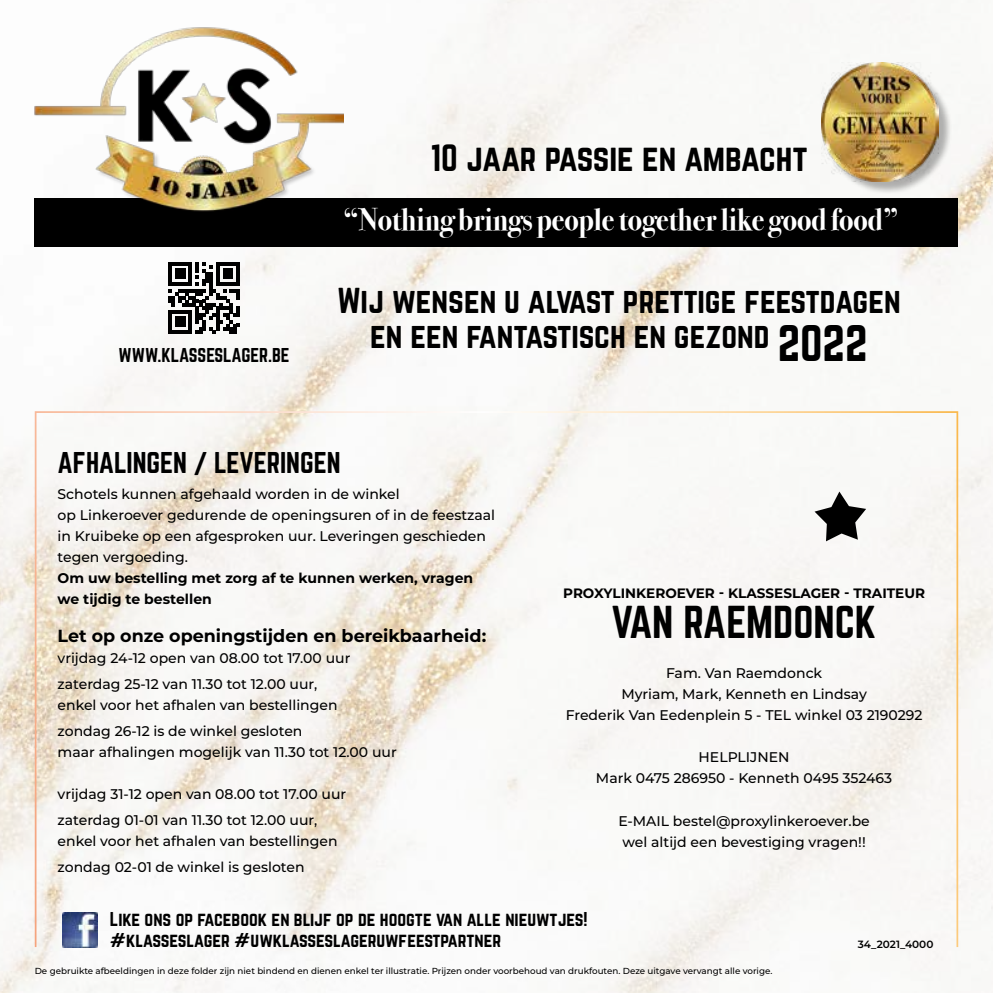
<style>
.page{position:relative;width:993px;height:993px;background:#fff}
.page>*{position:absolute;margin:0;border:0;box-sizing:border-box;transform-origin:0 0}
.t1{font:40.25px "Norwester";color:#000}
.t2{font:33.25px "Norwester";letter-spacing:-.005em;color:#000}
.t3{font:31.5px/35px "Norwester";color:#000;text-align:center}
.t4{font:700 31.5px "Bodoni Svty Two ITCTT";color:#fff;scale:.9 1}
.t5{font:26.25px "Norwester";color:#000}
.t6{font:17.5px/21px "Norwester";color:#000}
.t7{font:700 17.5px "Montserrat";color:#000}
.t8{font:500 14px/21px "Montserrat";color:#000}
.t9{font:700 14px/21px "Montserrat";color:#000}
.t10{font:700 13.65px "Montserrat";color:#000}
.t11{font:600 10.5px "Montserrat";color:#000}
.t12{font:500 8.75px "Montserrat";color:#000}
.s1{font-size:44.98px}
</style>
<div class="page">
<img style="left:0;top:0;width:992px;height:992px">
<img style="left:63px;top:912px;width:34px;height:34px">
<div style="left:822px;top:64px;width:129px;height:130px;background:#000;opacity:.3"></div>
<img style="left:821px;top:63px;width:117px;height:118px">
<div style="left:35px;top:197px;width:922px;height:49px;background:#000"></div>
<img style="left:35px;top:26px;width:308px;height:186px">
<svg style="left:168px;top:262px;width:72px;height:72px"></svg>
<svg style="left:814px;top:491px;width:51px;height:50px"></svg>
<h2 class="t2" style="left:430px;top:142px;width:378px">10 jaar passie en ambacht</h2>
<p class="t6" style="left:118px;top:344px;width:173px">WWW.KLASSESLAGER.BE</p>
<h3 class="t4" style="left:343px;top:193px;width:618px">“Nothing brings people together like good food”</h3>
<h3 class="t3" style="left:337px;top:283px;width:564px">Wij wensen u alvast prettige feestdagen en een fantastisch en gezond <span class="s1">2022</span></h3>
<h3 class="t5" style="left:58px;top:449px;width:284px">AFHALINGEN / LEVERINGEN</h3>
<p class="t8" style="left:58px;top:482px;width:439px">Schotels kunnen afgehaald worden in de winkel<br>op Linkeroever gedurende de openingsuren of in de feestzaal in Kruibeke op een afgesproken uur. Leveringen geschieden tegen vergoeding.</p>
<p class="t9" style="left:58px;top:566px;width:417px">Om uw bestelling met zorg af te kunnen werken, vragen we tijdig te bestellen</p>
<p class="t7" style="left:58px;top:623px;width:430px">Let op onze openingstijden en bereikbaarheid:</p>
<p class="t8" style="left:58px;top:644px;width:294px;line-height:25.9px">vrijdag 24-12 open van 08.00 tot 17.00 uur zaterdag 25-12 van 11.30 tot 12.00 uur,</p>
<p class="t8" style="left:58px;top:691px;width:281px;line-height:25.9px">enkel voor het afhalen van bestellingen zondag 26-12 is de winkel gesloten</p>
<p class="t8" style="left:58px;top:741px;width:340px">maar afhalingen mogelijk van 11.30 tot 12.00 uur</p>
<p class="t8" style="left:58px;top:780px;width:290px;line-height:25.9px">vrijdag 31-12 open van 08.00 tot 17.00 uur zaterdag 01-01 van 11.30 tot 12.00 uur,</p>
<p class="t8" style="left:58px;top:827px;width:281px;line-height:25.9px">enkel voor het afhalen van bestellingen zondag 02-01 de winkel is gesloten</p>
<p class="t10" style="left:563px;top:582px;width:363px">PROXYLINKEROEVER - KLASSESLAGER - TRAITEUR</p>
<h1 class="t1" style="left:611px;top:602px;width:266px">VAN RAEMDONCK</h1>
<p class="t8" style="left:565px;top:662px;width:358px;text-align:center">Fam. Van Raemdonck<br>Myriam, Mark, Kenneth en Lindsay<br>Frederik Van Eedenplein 5 - TEL winkel 03 2190292</p>
<p class="t8" style="left:595px;top:746px;width:298px;text-align:center">HELPLIJNEN<br>Mark 0475 286950 - Kenneth 0495 352463</p>
<p class="t8" style="left:618px;top:809px;width:253px">E-MAIL bestel@proxylinkeroever.be wel altijd een bevestiging vragen!!</p>
<p class="t6" style="left:110px;top:908px;width:479px">Like ons op facebook en blijf op de hoogte van alle nieuwtjes! #klasseslager #uwklasseslageruwfeestpartner</p>
<p class="t12" style="left:35px;top:964px;width:739px">De gebruikte afbeeldingen in deze folder zijn niet bindend en dienen enkel ter illustratie. Prijzen onder voorbehoud van drukfouten. Deze uitgave vervangt alle vorige.</p>
<p class="t11" style="left:857px;top:936px;width:77px">34_2021_4000</p>
</div>
